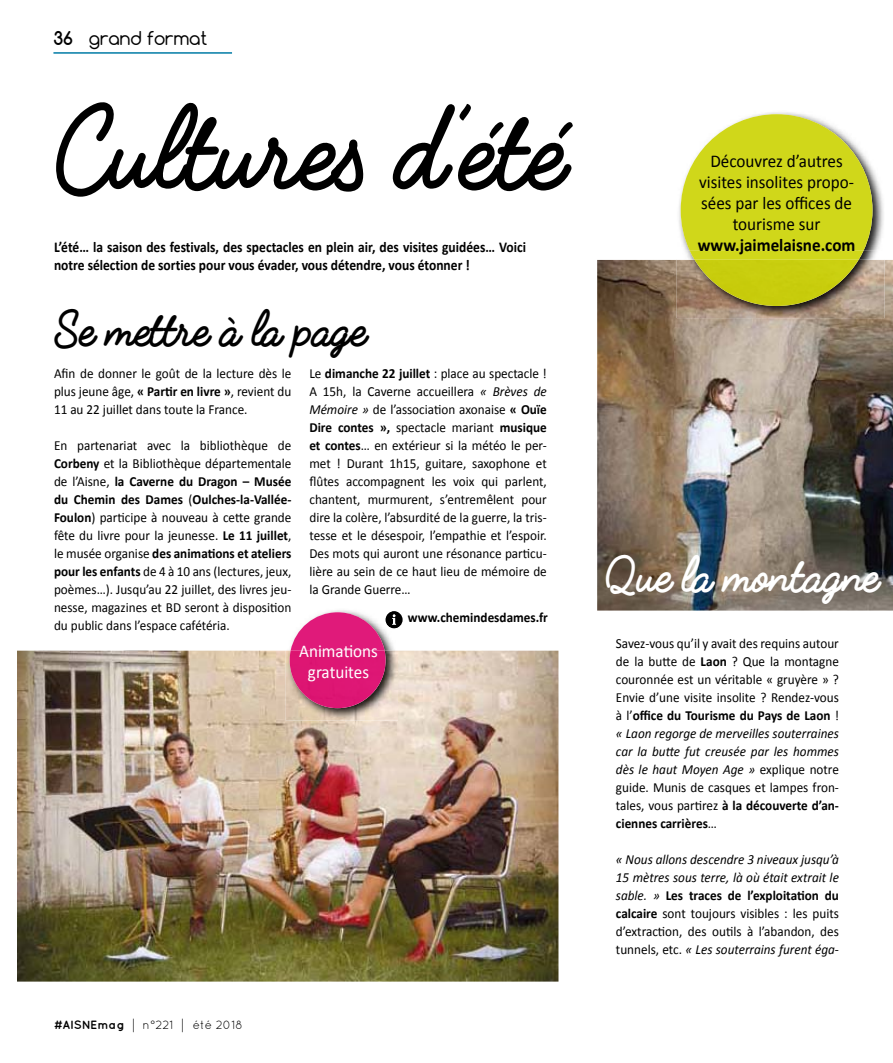
<style>
.page{position:relative;width:893px;height:1063px;background:#fff}
.page>*{position:absolute;margin:0;border:0;box-sizing:border-box;transform-origin:0 0}
.t1{font:700 111.3px "Fabfelt Script";color:#000;scale:.95 1}
.t2{font:700 48px "Fabfelt Script";color:#000;scale:.95 1}
.t3{font:700 48px "Fabfelt Script";letter-spacing:-.015em;color:#fff;scale:.95 1}
.t4{font:18px/21px "Calibri";color:#000;text-align:center;scale:.95 1}
.t5{font:700 18px "Calibri";color:#000;scale:.95 1}
.t6{font:18px/21px "Calibri";color:#fff;text-align:center;scale:.95 1}
.t7{font:18px "Comfortaa";color:#000}
.t8{font:700 15px/18px "Calibri";color:#000;scale:.9 1}
.t9{font:13.8px/18px "Calibri";color:#000;text-align:justify;scale:.95 1}
.t10{font:italic 13.8px/18px "Calibri";color:#000;text-align:justify;scale:.95 1}
.t11{font:700 13.8px "Calibri";color:#000;scale:.95 1}
.t12{font:12px "Quicksand";color:#000}
.s1{font-weight:700}
.s2{font-style:italic}
.s3{font-family:"Gujarati"}
.s4{font-weight:700;font-style:normal}
.s5{font-style:normal}
</style>
<div class="page">
<hr style="left:53px;top:52px;width:179px;height:2px;background:#007ba5">
<svg style="left:386px;top:611px;width:17px;height:17px"></svg>
<img style="left:597px;top:259px;width:296px;height:352px">
<img style="left:17px;top:651px;width:541px;height:331px">
<img style="left:677px;top:112px;width:208px;height:206px">
<img style="left:694px;top:260px;width:165px;height:46px">
<svg style="left:681px;top:114px;width:191px;height:146px;background:#d4da3b"></svg>
<img style="left:286px;top:617px;width:112px;height:104px">
<img style="left:386px;top:611px;width:12px;height:17px">
<svg style="left:392px;top:614px;width:4px;height:11px"></svg>
<svg style="left:286px;top:608px;width:99px;height:43px"></svg>
<img style="left:290px;top:651px;width:96px;height:57px">
<h3 class="t7" style="left:53px;top:27px;width:156px"><span class="s1">36</span> grand format</h3>
<h1 class="t1" style="left:54px;top:75px;width:540px">Cultures d’été</h1>
<p class="t8" style="left:54px;top:238px;width:526px">L’été… la saison des festivals, des spectacles en plein air, des visites guidées… Voici notre sélection de sorties pour vous évader, vous détendre, vous étonner !</p>
<h2 class="t2" style="left:54px;top:297px;width:330px">Se mettre à la page</h2>
<p class="t9" style="left:54px;top:364px;width:251px">Afin de donner le goût de la lecture dès le plus jeune âge, <span class="s1">« Partir en livre »</span>, revient du 11 au 22 juillet dans toute la France.</p>
<p class="t9" style="left:54px;top:436px;width:251px">En partenariat avec la bibliothèque de <span class="s1">Corbeny</span> et la Bibliothèque départementale de l’Aisne, <span class="s1">la Caverne du Dragon – Musée du Chemin des dames</span> (<span class="s1">oulches-la-vallée-Foulon</span>) participe à nouveau à cette grande fête du livre pour la jeunesse. <span class="s1">Le 11 juillet</span>, le musée organise <span class="s1">des animations et ateliers pour les enfants</span> de 4 à 10 ans (lectures, jeux, poèmes…). Jusqu’au 22 juillet, des livres jeu&shy;nesse, magazines et BD seront à disposition du public dans l’espace cafétéria.</p>
<p class="t9" style="left:309px;top:364px;width:251px">Le <span class="s1">dimanche 22 juillet</span> : place au spectacle !<br>A 15h, la Caverne accueillera <span class="s2">« Brèves de Mémoire »</span> de l’association axonaise <span class="s1">« Ouïe Dire contes »,</span> spectacle mariant <span class="s1">musique et contes</span>… en extérieur si la météo le per&shy;met ! Durant 1h15, guitare, saxophone et flûtes accompagnent les voix qui parlent, chantent, murmurent, s’entremêlent pour dire la colère, l’absurdité de la guerre, la tris&shy;tesse et le désespoir, l’empathie et l’espoir.<br>Des mots qui auront une résonance particu&shy;lière au sein de ce haut lieu de mémoire de la Grande Guerre…</p>
<h3 class="t6" style="left:299px;top:640px;width:84px">Animations gratuites</h3>
<p class="t11" style="left:408px;top:609px;width:149px">www.chemindesdames.fr</p>
<p class="t12" style="left:54px;top:1018px;width:190px"><span class="s1">#AISNEMAG</span> <span class="s3">|</span> n°221 <span class="s3">|</span> été 2018</p>
<h3 class="t4" style="left:699px;top:151px;width:164px">Découvrez d’autres visites insolites propo&shy;sées par les offices de tourisme sur</h3>
<h3 class="t5" style="left:698px;top:234px;width:168px">www.jaimelaisne.com</h3>
<h2 class="t3" style="left:604px;top:543px;width:290px">Que la montagne</h2>
<p class="t9" style="left:616px;top:634px;width:236px">Savez-vous qu’il y avait des requins autour de la butte de <span class="s1">Laon</span> ? Que la montagne couronnée est un véritable « gruyère » ?<br>Envie d’une visite insolite ? Rendez-vous à l’<span class="s1">office du Tourisme du Pays de Laon</span> ! <span class="s2">« Laon regorge de merveilles souterraines car la butte fut creusée par les hommes dès le haut Moyen Age »</span> explique notre guide. Munis de casques et lampes fron&shy;tales, vous partirez <span class="s1">à la découverte d’an&shy;ciennes carrières</span>…</p>
<p class="t10" style="left:616px;top:850px;width:236px">« Nous allons descendre 3 niveaux jusqu’à 15 mètres sous terre, là où était extrait le sable. » <span class="s4">Les traces de l’exploitation du calcaire</span> <span class="s5">sont toujours visibles : les puits d’extraction, des outils à l’abandon, des tunnels, etc.</span> « Les souterrains furent éga-</p>
</div>
